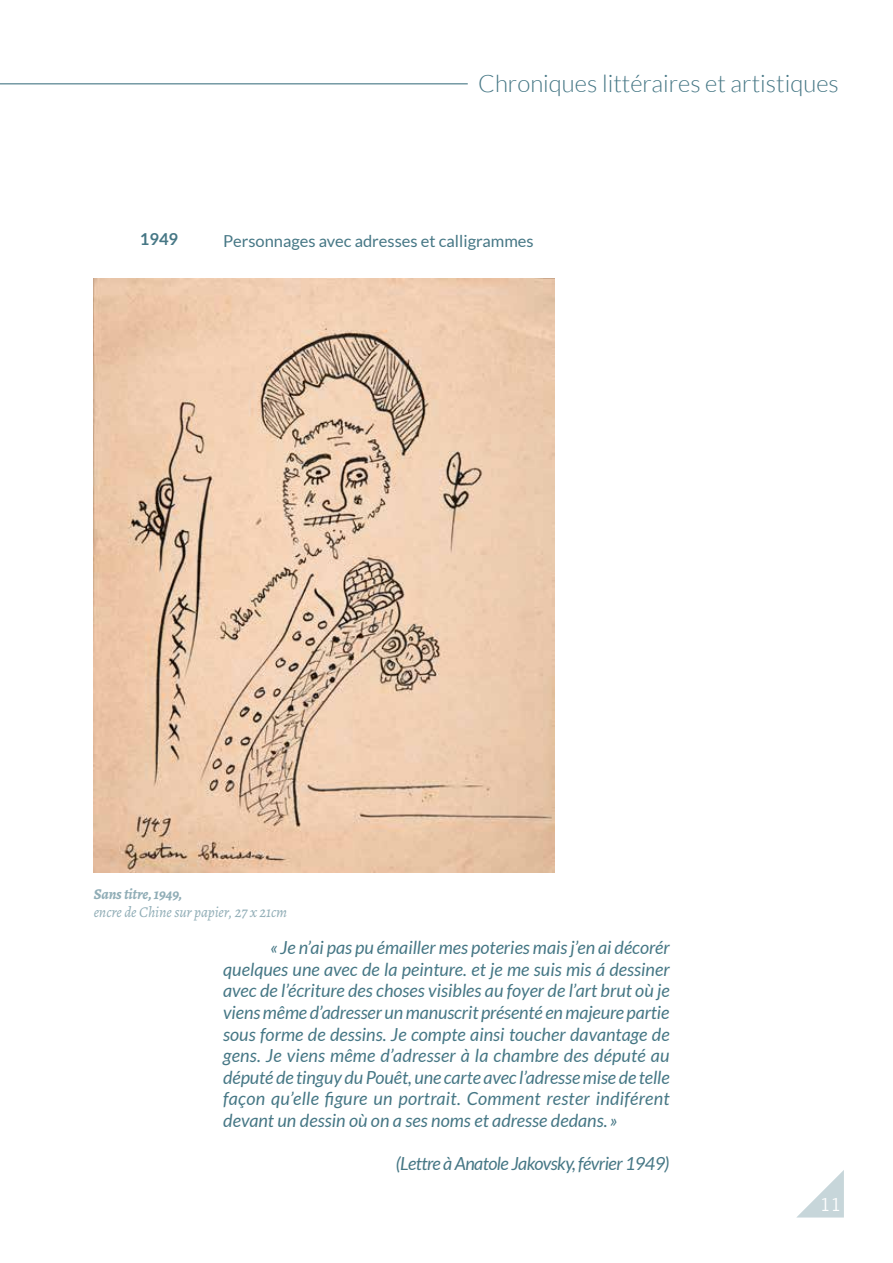
<style>
.page{position:relative;width:893px;height:1263px;background:#fff}
.page>*{position:absolute;margin:0;border:0;box-sizing:border-box;transform-origin:0 0}
.t1{font:300 23.85px "Lato";color:#467785}
.t2{font:italic 18px/21.6px "Lato";color:#467785;text-align:justify}
.t3{font:italic 18px "Lato";letter-spacing:-.03em;color:#467785}
.t4{font:700 18px "Letter Gothic";color:#fff}
.t5{font:16.5px "Lato";color:#467785}
.t6{font:700 16.5px "Lato";color:#467785}
.t7{font:italic 15px "Alegreya";letter-spacing:-.01em;color:#90adb6}
.t8{font:italic 700 15px "Alegreya";letter-spacing:-.01em;color:#90adb6}
</style>
<div class="page">
<svg style="left:797px;top:1170px;width:47px;height:47px"></svg>
<hr style="left:0;top:83px;width:468px;height:1px;background:#467785">
<img style="left:94px;top:279px;width:461px;height:593px">
<h1 class="t1" style="left:478px;top:71px;width:362px">Chroniques littéraires et artistiques</h1>
<p class="t6" style="left:140px;top:229px;width:40px">1949</p>
<p class="t5" style="left:223px;top:232px;width:312px">Personnages avec adresses et calligrammes</p>
<p class="t8" style="left:94px;top:884px;width:90px">Sans titre, 1949,</p>
<p class="t7" style="left:94px;top:903px;width:195px">encre de Chine sur papier, 27 x 21cm</p>
<p class="t2" style="left:223px;top:937px;width:448px;text-indent:47px">« Je n’ai pas pu émailler mes poteries mais j’en ai décorér quelques une avec de la peinture. et je me suis mis á dessiner avec de l’écriture des choses visibles au foyer de l’art brut où je viens même d’adresser un manuscrit présenté en majeure partie sous forme de dessins. Je compte ainsi toucher davantage de gens. Je viens même d’adresser à la chambre des député au député de tinguy du Pouêt, une carte avec l’adresse mise de telle façon qu’elle figure un portrait. Comment rester indiférent devant un dessin où on a ses noms et adresse dedans. »</p>
<p class="t3" style="left:396px;top:1153px;width:275px">(Lettre à Anatole Jakovsky, février 1949)</p>
<p class="t4" style="left:820px;top:1194px;width:23px">11</p>
</div>
